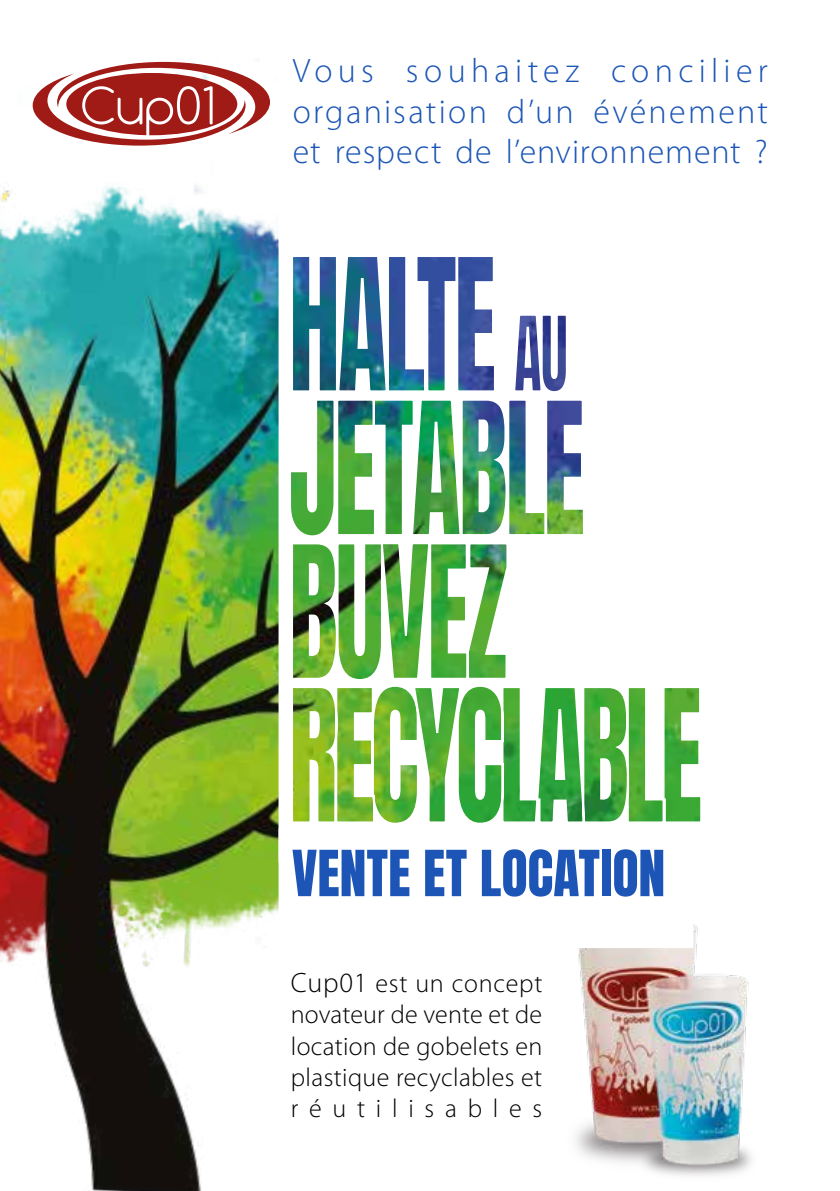
<style>
.page{position:relative;width:840px;height:1191px;background:#fff}
.page>*{position:absolute;margin:0;border:0;box-sizing:border-box;transform-origin:0 0}
.t1{font:54px "Anton";color:#1c55b6}
.t2{font:300 34px/40.8px "Myriad Pro";letter-spacing:.055em;color:#1c55b6;text-align:justify}
.t3{font:300 26px/31.2px "Myriad Pro";letter-spacing:.015em;color:#000;text-align:justify}
.s1{font-size:28px}
</style>
<div class="page">
<img style="left:0;top:59px;width:278px;height:1132px">
<img style="left:277px;top:213px;width:424px;height:658px">
<svg style="left:278px;top:828px;width:423px;height:84px"></svg>
<img style="left:575px;top:909px;width:177px;height:267px">
<div style="left:291px;top:833px;width:401px;height:114px;background:#fff"></div>
<svg style="left:33px;top:62px;width:237px;height:84px"></svg>
<h2 class="t2" style="left:292px;top:50px;width:476px">Vous souhaitez concilier organisation d’un événement et respect de l’environnement ?</h2>
<h1 class="t1" style="left:292px;top:846px;width:374px">VENTE ET LOCATION</h1>
<p class="t3" style="left:291px;top:967px;width:253px"><span class="s1">Cup01</span> est un concept novateur de vente et de location de gobelets en plastique recyclables et réutilisables</p>
</div>
